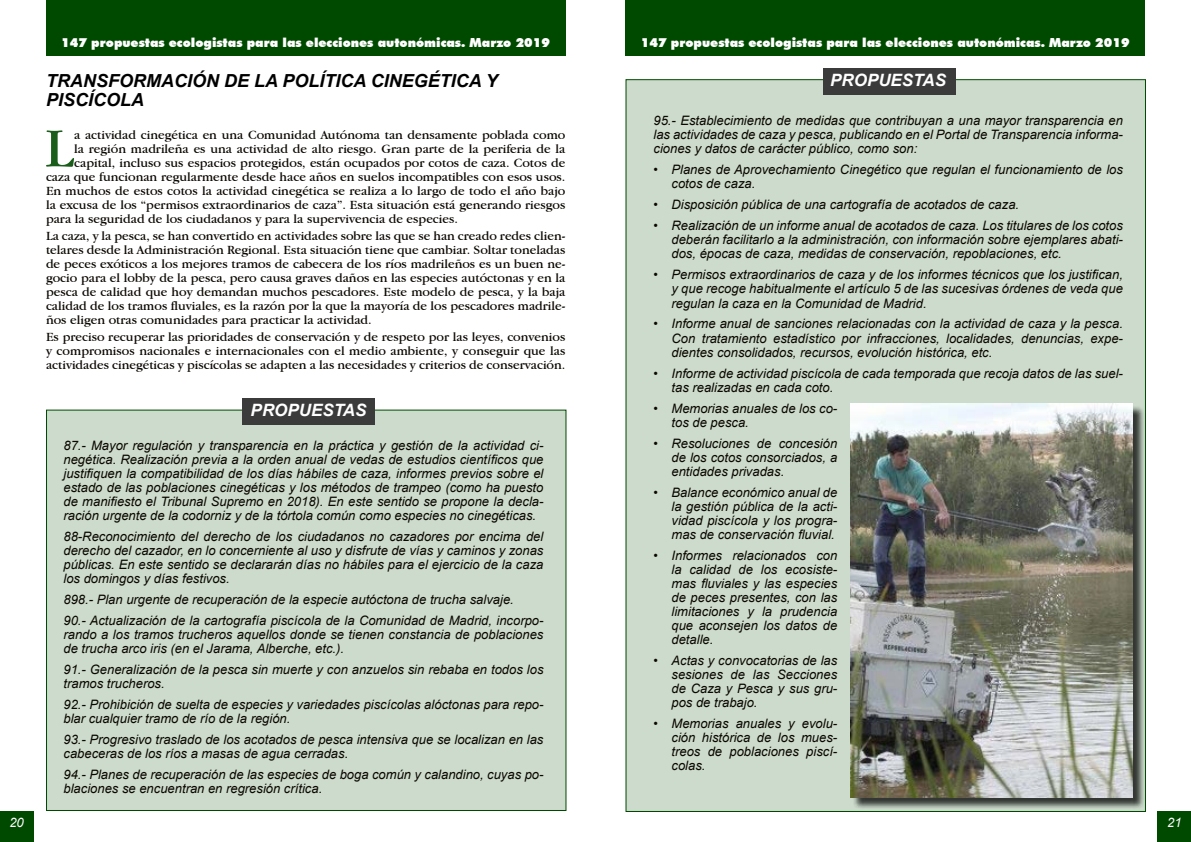
<style>
.page{position:relative;width:1191px;height:842px;background:#fff}
.page>*{position:absolute;margin:0;border:0;box-sizing:border-box;transform-origin:0 0}
.t1{font:57.5px "Garamond IT Cby BT";color:#1a5c1a}
.t2{font:italic 700 18px/19px "Arial";color:#000}
.t3{font:italic 700 17px "Arial";color:#fff}
.t4{font:italic 13px/14px "Arial";color:#0b0700;text-align:justify}
.t5{font:13px/14px "Garamond IT Cby BT";color:#0b0700;text-align:justify}
.t6{font:italic 13px "Arial";color:#fff}
.t7{font:900 12.5px "Futura BT";color:#fff}
</style>
<div class="page">
<div style="left:46px;top:0;width:519px;height:55px;background:#004a00"></div>
<div style="left:0;top:812px;width:33px;height:30px;background:#004a00"></div>
<div style="left:1157px;top:812px;width:34px;height:30px;background:#004a00"></div>
<div style="left:625px;top:0;width:520px;height:55px;background:#004a00"></div>
<div style="left:625px;top:79px;width:521px;height:733px;background:#ccdbcc;border:1px solid #004a00"></div>
<div style="left:46px;top:410px;width:520px;height:401px;background:#ccdbcc;border:1px solid #004a00"></div>
<div style="left:823px;top:68px;width:132px;height:26px;background:#3b3b3b"></div>
<div style="left:242px;top:398px;width:132px;height:27px;background:#3b3b3b"></div>
<div style="left:852px;top:406px;width:293px;height:404px;background:#000;opacity:.75"></div>
<img style="left:850px;top:404px;width:282px;height:393px">
<p class="t7" style="left:61px;top:35px;width:490px">147 propuestas ecologistas para las elecciones autonómicas. Marzo 2019</p>
<p class="t7" style="left:641px;top:35px;width:490px">147 propuestas ecologistas para las elecciones autonómicas. Marzo 2019</p>
<h3 class="t3" style="left:830px;top:69px;width:117px">PROPUESTAS</h3>
<h2 class="t2" style="left:46px;top:71px;width:453px">TRANSFORMACIÓN DE LA POLÍTICA CINEGÉTICA Y<br>PISCÍCOLA</h2>
<h1 class="t1" style="left:45px;top:114px;width:31px">L</h1>
<p class="t5" style="left:74px;top:127px;width:493px">a actividad cinegética en una Comunidad Autónoma tan densamente poblada como</p>
<p class="t4" style="left:653px;top:114px;width:471px">95.- Establecimiento de medidas que contribuyan a una mayor transparencia en las actividades de caza y pesca, publicando en el Portal de Transparencia informa&shy;ciones y datos de carácter público, como son:</p>
<p class="t4" style="left:671px;top:163px;width:453px;text-indent:-18px">• Planes de Aprovechamiento Cinegético que regulan el funcionamiento de los cotos de caza.</p>
<p class="t4" style="left:653px;top:198px;width:367px">• Disposición pública de una cartografía de acotados de caza.</p>
<p class="t4" style="left:671px;top:219px;width:453px;text-indent:-18px">• Realización de un informe anual de acotados de caza. Los titulares de los cotos deberán facilitarlo a la administración, con información sobre ejemplares abati&shy;dos, épocas de caza, medidas de conservación, repoblaciones, etc.</p>
<p class="t4" style="left:671px;top:268px;width:453px;text-indent:-18px">• Permisos extraordinarios de caza y de los informes técnicos que los justifican, y que recoge habitualmente el artículo 5 de las sucesivas órdenes de veda que regulan la caza en la Comunidad de Madrid.</p>
<p class="t4" style="left:671px;top:317px;width:453px;text-indent:-18px">• Informe anual de sanciones relacionadas con la actividad de caza y la pesca.<br>Con tratamiento estadístico por infracciones, localidades, denuncias, expe&shy;dientes consolidados, recursos, evolución histórica, etc.</p>
<p class="t4" style="left:671px;top:366px;width:453px;text-indent:-18px">• Informe de actividad piscícola de cada temporada que recoja datos de las suel&shy;tas realizadas en cada coto.</p>
<p class="t4" style="left:671px;top:401px;width:167px;text-indent:-18px">• Memorias anuales de los co&shy;tos de pesca.</p>
<p class="t4" style="left:671px;top:436px;width:167px;text-indent:-18px">• Resoluciones de concesión de los cotos consorciados, a entidades privadas.</p>
<p class="t4" style="left:671px;top:485px;width:167px;text-indent:-18px">• Balance económico anual de la gestión pública de la acti&shy;vidad piscícola y los progra&shy;mas de conservación fluvial.</p>
<p class="t4" style="left:671px;top:548px;width:167px;text-indent:-18px">• Informes relacionados con la calidad de los ecosiste&shy;mas fluviales y las especies de peces presentes, con las limitaciones y la prudencia que aconsejen los datos de detalle.</p>
<p class="t4" style="left:671px;top:653px;width:167px;text-indent:-18px">• Actas y convocatorias de las sesiones de las Secciones de Caza y Pesca y sus gru&shy;pos de trabajo.</p>
<p class="t4" style="left:671px;top:716px;width:167px;text-indent:-18px">• Memorias anuales y evolu&shy;ción histórica de los mues&shy;treos de poblaciones piscí&shy;colas.</p>
<p class="t5" style="left:74px;top:141px;width:493px">la región madrileña es una actividad de alto riesgo. Gran parte de la periferia de la</p>
<p class="t5" style="left:74px;top:155px;width:493px">capital, incluso sus espacios protegidos, están ocupados por cotos de caza. Cotos de</p>
<p class="t5" style="left:46px;top:169px;width:521px">caza que funcionan regularmente desde hace años en suelos incompatibles con esos usos.</p>
<p class="t5" style="left:46px;top:183px;width:521px">En muchos de estos cotos la actividad cinegética se realiza a lo largo de todo el año bajo</p>
<p class="t5" style="left:46px;top:197px;width:521px">la excusa de los “permisos extraordinarios de caza”. Esta situación está generando riesgos</p>
<p class="t5" style="left:46px;top:211px;width:413px">para la seguridad de los ciudadanos y para la supervivencia de especies.</p>
<p class="t5" style="left:46px;top:228px;width:521px">La caza, y la pesca, se han convertido en actividades sobre las que se han creado redes clien&shy;telares desde la Administración Regional. Esta situación tiene que cambiar. Soltar toneladas de peces exóticos a los mejores tramos de cabecera de los ríos madrileños es un buen ne&shy;gocio para el lobby de la pesca, pero causa graves daños en las especies autóctonas y en la pesca de calidad que hoy demandan muchos pescadores. Este modelo de pesca, y la baja calidad de los tramos fluviales, es la razón por la que la mayoría de los pescadores madrile&shy;ños eligen otras comunidades para practicar la actividad.</p>
<p class="t5" style="left:46px;top:329px;width:521px">Es preciso recuperar las prioridades de conservación y de respeto por las leyes, convenios y compromisos nacionales e internacionales con el medio ambiente, y conseguir que las actividades cinegéticas y piscícolas se adapten a las necesidades y criterios de conservación.</p>
<h3 class="t3" style="left:251px;top:399px;width:117px">PROPUESTAS</h3>
<p class="t4" style="left:63px;top:439px;width:481px">87.- Mayor regulación y transparencia en la práctica y gestión de la actividad ci&shy;negética. Realización previa a la orden anual de vedas de estudios científicos que justifiquen la compatibilidad de los días hábiles de caza, informes previos sobre el estado de las poblaciones cinegéticas y los métodos de trampeo (como ha puesto de manifiesto el Tribunal Supremo en 2018). En este sentido se propone la decla&shy;ración urgente de la codorniz y de la tórtola común como especies no cinegéticas.</p>
<p class="t4" style="left:63px;top:530px;width:481px">88-Reconocimiento del derecho de los ciudadanos no cazadores por encima del derecho del cazador, en lo concerniente al uso y disfrute de vías y caminos y zonas públicas. En este sentido se declararán días no hábiles para el ejercicio de la caza los domingos y días festivos.</p>
<p class="t4" style="left:63px;top:589px;width:481px;line-height:21px">898.- Plan urgente de recuperación de la especie autóctona de trucha salvaje.<br>90.- Actualización de la cartografía piscícola de la Comunidad de Madrid, incorpo-</p>
<p class="t4" style="left:63px;top:628px;width:481px">rando a los tramos trucheros aquellos donde se tienen constancia de poblaciones de trucha arco iris (en el Jarama, Alberche, etc.).</p>
<p class="t4" style="left:63px;top:663px;width:481px">91.- Generalización de la pesca sin muerte y con anzuelos sin rebaba en todos los tramos trucheros.</p>
<p class="t4" style="left:63px;top:698px;width:481px">92.- Prohibición de suelta de especies y variedades piscícolas alóctonas para repo&shy;blar cualquier tramo de río de la región.</p>
<p class="t4" style="left:63px;top:733px;width:481px">93.- Progresivo traslado de los acotados de pesca intensiva que se localizan en las cabeceras de los ríos a masas de agua cerradas.</p>
<p class="t4" style="left:63px;top:768px;width:481px">94.- Planes de recuperación de las especies de boga común y calandino, cuyas po&shy;blaciones se encuentran en regresión crítica.</p>
<p class="t6" style="left:9px;top:814px;width:16px">20</p>
<p class="t6" style="left:1167px;top:814px;width:16px">21</p>
</div>
